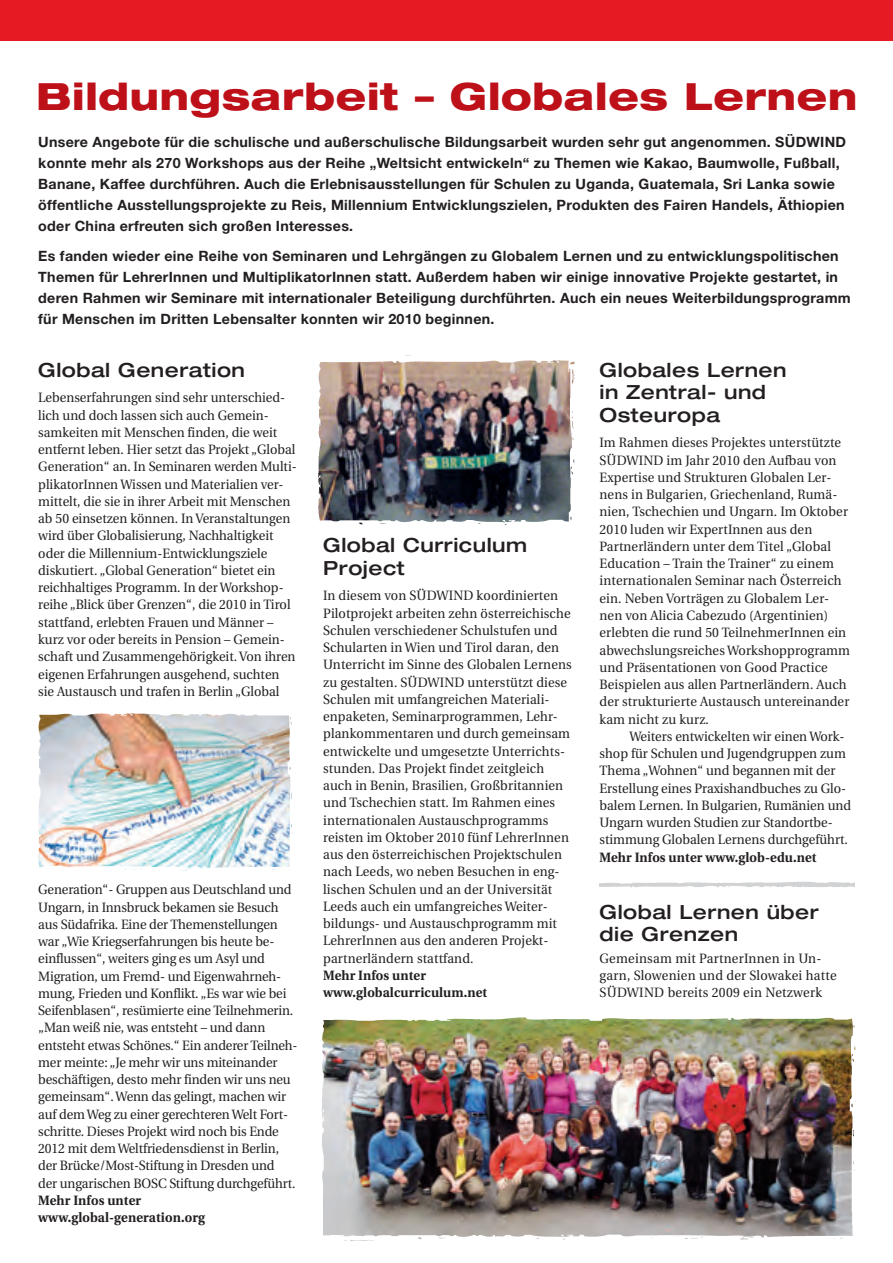
<style>
.page{position:relative;width:893px;height:1263px;background:#fff}
.page>*{position:absolute;margin:0;border:0;box-sizing:border-box;transform-origin:0 0}
.t1{font:800 expanded 37.5px "Helvetica Neue";letter-spacing:.02em;color:#bd1019}
.t2{font:500 expanded 19.5px/22.5px "Helvetica Neue";letter-spacing:.025em;color:#231f20}
.t3{font:700 14.25px/21px "Helvetica Neue";letter-spacing:.02em;color:#231f20}
.t4{font:13.5px/17.2px "Utopia";color:#231f20;scale:.95 1}
.t5{font:700 13.5px/17.2px "Utopia";letter-spacing:.01em;color:#231f20;scale:.95 1}
.t6{font:13.5px/17.2px "Utopia";letter-spacing:.02em;color:#231f20;scale:.95 1}
</style>
<div class="page">
<div style="left:0;top:0;width:893px;height:40px;background:#e51a23"></div>
<img style="left:44px;top:719px;width:242px;height:142px">
<img style="left:600px;top:881px;width:255px;height:7px">
<img style="left:324px;top:367px;width:243px;height:148px">
<img style="left:328px;top:1027px;width:520px;height:202px">
<img style="left:324px;top:355px;width:243px;height:12px">
<img style="left:318px;top:362px;width:6px;height:153px">
<img style="left:567px;top:360px;width:8px;height:155px">
<img style="left:319px;top:515px;width:253px;height:10px">
<img style="left:848px;top:1027px;width:8px;height:202px">
<img style="left:321px;top:1027px;width:7px;height:202px">
<img style="left:44px;top:713px;width:242px;height:6px">
<img style="left:38px;top:714px;width:6px;height:147px">
<img style="left:286px;top:715px;width:7px;height:146px">
<img style="left:38px;top:861px;width:252px;height:10px">
<img style="left:323px;top:1229px;width:530px;height:12px">
<img style="left:323px;top:1017px;width:532px;height:10px">
<h1 class="t1" style="left:36px;top:73px;width:823px">Bildungsarbeit – Globales Lernen</h1>
<p class="t3" style="left:38px;top:131px;width:809px">Unsere Angebote für die schulische und außerschulische Bildungsarbeit wurden sehr gut angenommen. SÜDWIND konnte mehr als 270 Workshops aus der Reihe „Weltsicht entwickeln“ zu Themen wie Kakao, Baumwolle, Fußball, Banane, Kaffee durchführen. Auch die Erlebnisausstellungen für Schulen zu Uganda, Guatemala, Sri Lanka sowie öffentliche Ausstellungsprojekte zu Reis, Millennium Entwicklungszielen, Produkten des Fairen Handels, Äthiopien oder China erfreuten sich großen Interesses.</p>
<p class="t3" style="left:38px;top:245px;width:814px">Es fanden wieder eine Reihe von Seminaren und Lehrgängen zu Globalem Lernen und zu entwicklungspolitischen Themen für LehrerInnen und MultiplikatorInnen statt. Außerdem haben wir einige innovative Projekte gestartet, in deren Rahmen wir Seminare mit internationaler Beteiligung durchführten. Auch ein neues Weiterbildungsprogramm für Menschen im Dritten Lebensalter konnten wir 2010 beginnen.</p>
<h2 class="t2" style="left:38px;top:358px;width:208px">Global Generation</h2>
<p class="t4" style="left:38px;top:389px;width:272px">Lebenserfahrungen sind sehr unterschied&shy;lich und doch lassen sich auch Gemein&shy;samkeiten mit Menschen finden, die weit entfernt leben. Hier setzt das Projekt „Global Generation“ an. In Seminaren werden Multi&shy;plikatorInnen Wissen und Materialien ver&shy;mittelt, die sie in ihrer Arbeit mit Menschen ab 50 einsetzen können. In Veranstaltungen wird über Globalisierung, Nachhaltigkeit oder die Millennium-Entwicklungsziele diskutiert. „Global Generation“ bietet ein reichhaltiges Programm. In der Workshop&shy;reihe „Blick über Grenzen“, die 2010 in Tirol stattfand, erlebten Frauen und Männer – kurz vor oder bereits in Pension – Gemein&shy;schaft und Zusammengehörigkeit. Von ihren eigenen Erfahrungen ausgehend, suchten sie Austausch und trafen in Berlin „Global</p>
<p class="t4" style="left:38px;top:881px;width:274px">Generation“- Gruppen aus Deutschland und Ungarn, in Innsbruck bekamen sie Besuch aus Südafrika. Eine der Themenstellungen war „Wie Kriegserfahrungen bis heute be&shy;einflussen“, weiters ging es um Asyl und Migration, um Fremd- und Eigenwahrneh&shy;mung, Frieden und Konflikt. „Es war wie bei Seifenblasen“, resümierte eine Teilnehmerin. „Man weiß nie, was entsteht – und dann entsteht etwas Schönes.“ Ein anderer Teilneh&shy;mer meinte: „Je mehr wir uns miteinander beschäftigen, desto mehr finden wir uns neu gemeinsam“. Wenn das gelingt, machen wir auf dem Weg zu einer gerechteren Welt Fort&shy;schritte. Dieses Projekt wird noch bis Ende 2012 mit dem Weltfriedensdienst in Berlin, der Brücke/Most-Stiftung in Dresden und<br>der ungarischen BOSC Stiftung durchgeführt.</p>
<p class="t5" style="left:38px;top:1192px;width:177px">Mehr Infos unter www.global-generation.org</p>
<h2 class="t2" style="left:323px;top:533px;width:205px">Global Curriculum<br>Project</h2>
<p class="t4" style="left:323px;top:587px;width:263px">In diesem von SÜDWIND koordinierten Pilotprojekt arbeiten zehn österreichische Schulen verschiedener Schulstufen und Schularten in Wien und Tirol daran, den Unterricht im Sinne des Globalen Lernens zu gestalten. SÜDWIND unterstützt diese Schulen mit umfangreichen Materiali&shy;enpaketen, Seminarprogrammen, Lehr&shy;plankommentaren und durch gemeinsam entwickelte und umgesetzte Unterrichts&shy;stunden. Das Projekt findet zeitgleich auch in Benin, Brasilien, Großbritannien und Tschechien statt. Im Rahmen eines internationalen Austauschprogramms reisten im Oktober 2010 fünf LehrerInnen aus den österreichischen Projektschulen nach Leeds, wo neben Besuchen in eng&shy;lischen Schulen und an der Universität Leeds auch ein umfangreiches Weiter&shy;bildungs- und Austauschprogramm mit LehrerInnen aus den anderen Projekt&shy;partnerländern stattfand.</p>
<p class="t5" style="left:323px;top:967px;width:174px">Mehr Infos unter www.globalcurriculum.net</p>
<h2 class="t2" style="left:600px;top:358px;width:188px">Globales Lernen in Zentral- und<br>Osteuropa</h2>
<p class="t4" style="left:600px;top:434px;width:265px">Im Rahmen dieses Projektes unterstützte SÜDWIND im Jahr 2010 den Aufbau von Expertise und Strukturen Globalen Ler&shy;nens in Bulgarien, Griechenland, Rumä&shy;nien, Tschechien und Ungarn. Im Oktober 2010 luden wir ExpertInnen aus den Partnerländern unter dem Titel „Global Education – Train the Trainer“ zu einem internationalen Seminar nach Österreich ein. Neben Vorträgen zu Globalem Ler&shy;nen von Alicia Cabezudo (Argentinien) erlebten die rund 50 TeilnehmerInnen ein abwechslungsreiches Workshopprogramm und Präsentationen von Good Practice Beispielen aus allen Partnerländern. Auch der strukturierte Austausch untereinander kam nicht zu kurz.</p>
<p class="t4" style="left:600px;top:728px;width:266px;text-indent:30px">Weiters entwickelten wir einen Work&shy;shop für Schulen und Jugendgruppen zum Thema „Wohnen“ und begannen mit der Erstellung eines Praxishandbuches zu Glo&shy;balem Lernen. In Bulgarien, Rumänien und Ungarn wurden Studien zur Standortbe&shy;stimmung Globalen Lernens durchgeführt.</p>
<p class="t5" style="left:600px;top:848px;width:230px">Mehr Infos unter www.glob-edu.net</p>
<h2 class="t2" style="left:600px;top:900px;width:221px">Global Lernen über die Grenzen</h2>
<p class="t6" style="left:600px;top:949px;width:251px">Gemeinsam mit PartnerInnen in Un&shy;garn, Slowenien und der Slowakei hatte<br>SÜDWIND bereits 2009 ein Netzwerk</p>
</div>
